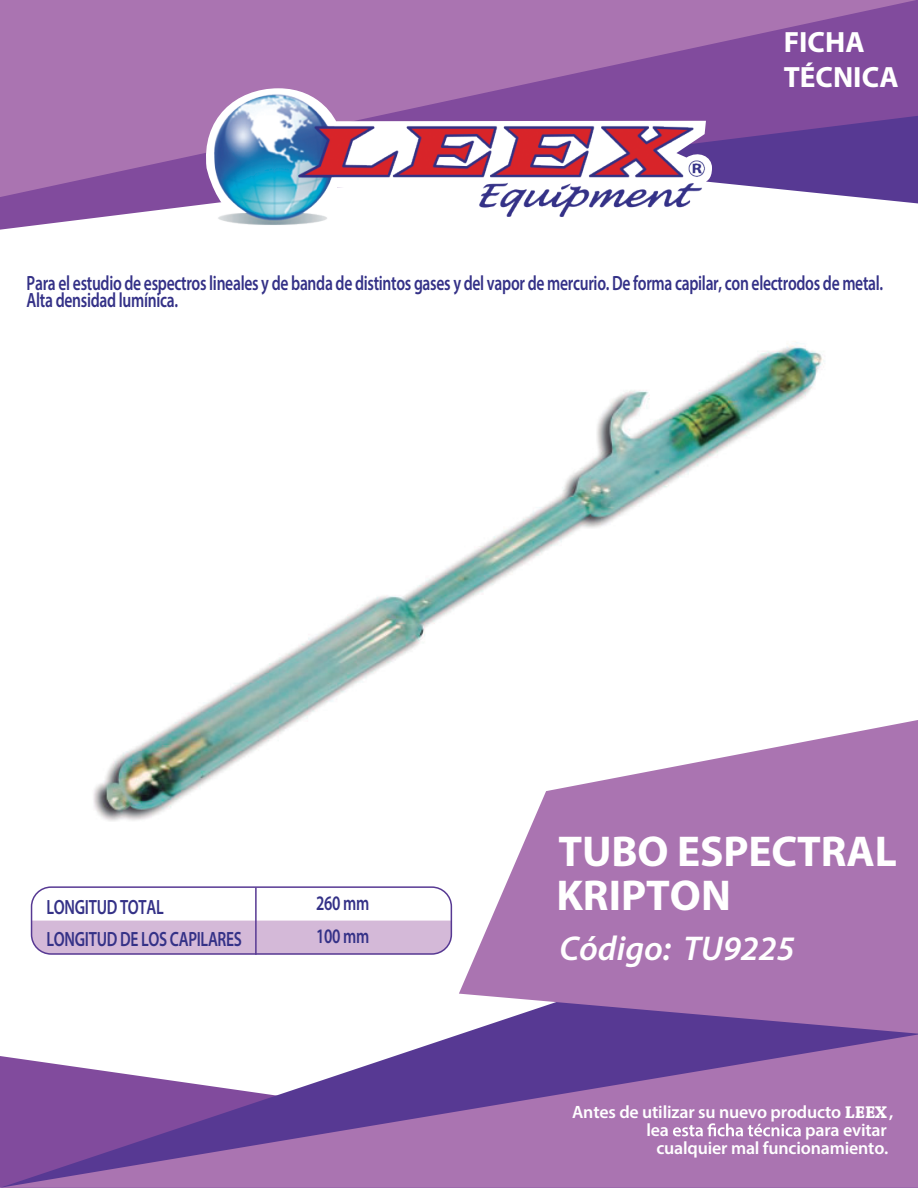
<style>
.page{position:relative;width:918px;height:1188px;background:#fff}
.page>*{position:absolute;margin:0;border:0;box-sizing:border-box;transform-origin:0 0}
.t1{font:700 43.35px/44.4px "Myriad Pro";letter-spacing:-.005em;color:#fff}
.t2{font:italic 600 34.5px "Myriad Pro";color:#fff}
.t3{font:700 29.4px/35.2px "Myriad Pro";color:#fff}
.t4{font:600 20.7px/17px "Myriad Pro";letter-spacing:-.02em;color:#343187;scale:.75 1}
.t5{font:600 17.85px/17.9px "Myriad Pro";letter-spacing:-.01em;color:#fff}
.s1{font-family:"Chaparral Pro";font-weight:700}
</style>
<div class="page">
<img style="left:93px;top:341px;width:732px;height:480px">
<svg style="left:0;top:1035px;width:918px;height:153px;fill:#aa74b1"></svg>
<svg style="left:0;top:0;width:918px;height:230px"></svg>
<svg style="left:0;top:0;width:916px;height:197px;fill:#aa74b1"></svg>
<svg style="left:459px;top:720px;width:459px;height:314px;fill:#aa74b1"></svg>
<svg style="left:673px;top:1123px;width:128px;height:13px"></svg>
<div style="left:31px;top:921px;width:418px;height:31px;background:#d4b9d8"></div>
<hr style="left:255px;top:888px;width:2px;height:67px;background:#573993">
<svg style="left:191px;top:88px;width:528px;height:142px"></svg>
<img style="left:206px;top:84px;width:506px;height:146px">
<div style="left:31px;top:886px;width:421px;height:69px;border:2px solid #573993;border-radius:19px"></div>
<h3 class="t3" style="left:784px;top:24px;width:117px">FICHA<br>TÉCNICA</h3>
<p class="t4" style="left:27px;top:275px;width:1144px">Para el estudio de espectros lineales y de banda de distintos gases y del vapor de mercurio. De forma capilar, con electrodos de metal.<br>Alta densidad lumínica.</p>
<p class="t4" style="left:47px;top:898px;width:158px">LONGITUD TOTAL</p>
<p class="t4" style="left:47px;top:930px;width:262px">LONGITUD DE LOS CAPILARES</p>
<p class="t4" style="left:316px;top:887px;width:73px;line-height:32.7px">260 mm<br>100 mm</p>
<h1 class="t1" style="left:556px;top:828px;width:342px">TUBO ESPECTRAL<br>KRIPTON</h1>
<h2 class="t2" style="left:560px;top:926px;width:237px">Código: TU9225</h2>
<p class="t5" style="left:646px;top:1103px;width:249px;text-indent:-74px">Antes de utilizar su nuevo producto <span class="s1">LEEX</span>, lea</p>
<p class="t5" style="left:656px;top:1121px;width:234px;text-align:right">para evitar<br>cualquier mal funcionamiento.</p>
</div>
